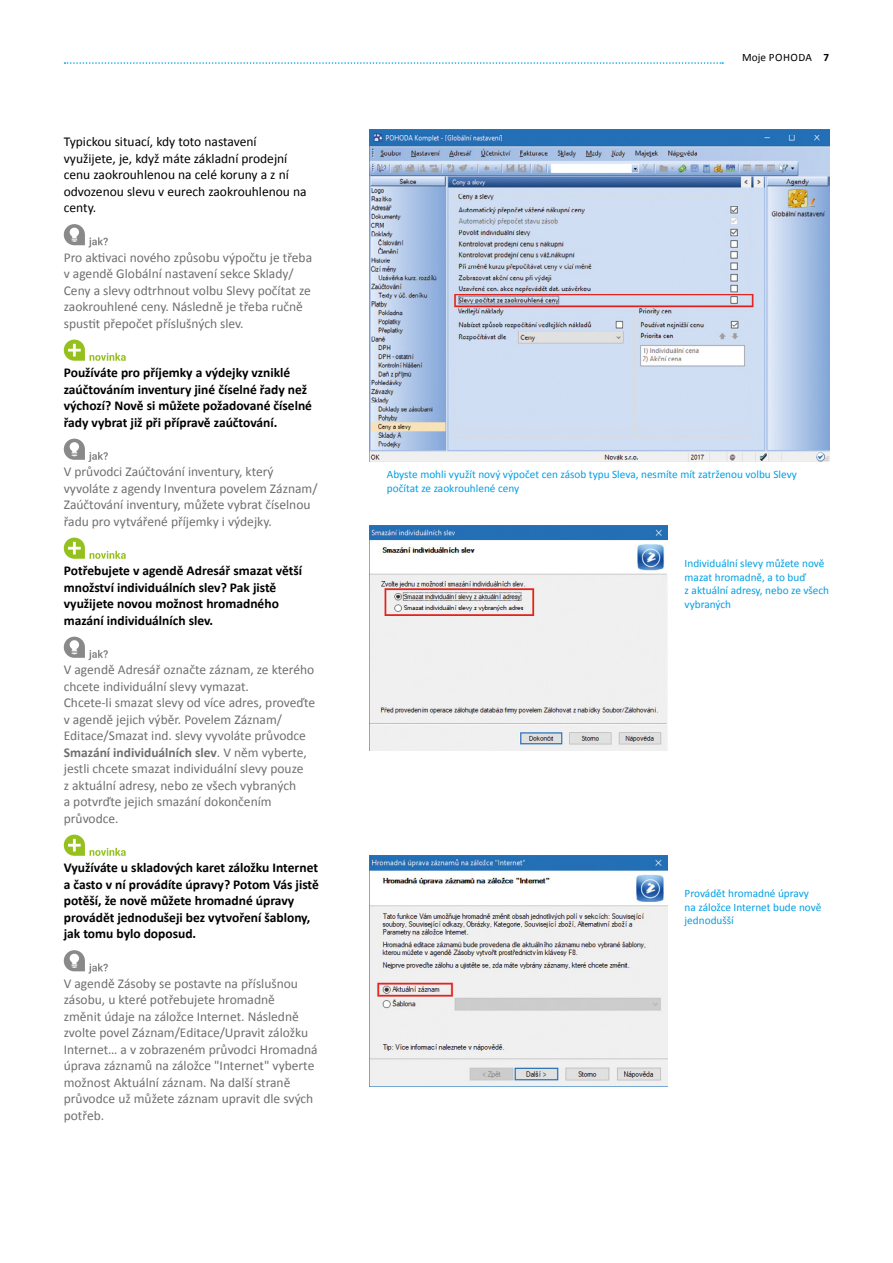
<style>
.page{position:relative;width:893px;height:1263px;background:#fff}
.page>*{position:absolute;margin:0;border:0;box-sizing:border-box;transform-origin:0 0}
.t1{font:13.5px/16.5px "Calibri";color:#706f6f}
.t2{font:700 13.5px/16.5px "Calibri";color:#000}
.t3{font:13.5px/16.5px "Calibri";color:#000}
.t4{font:11.25px/13.5px "Calibri";color:#009fe3}
.t5{font:11.25px "Calibri";letter-spacing:.03em;color:#000}
.s1{font-weight:700}
</style>
<div class="page">
<svg style="left:65px;top:62px;width:658px;height:2px"></svg>
<svg style="left:64px;top:224px;width:44px;height:23px"></svg>
<svg style="left:64px;top:340px;width:62px;height:21px"></svg>
<svg style="left:64px;top:439px;width:44px;height:23px"></svg>
<svg style="left:64px;top:538px;width:62px;height:21px"></svg>
<svg style="left:64px;top:637px;width:44px;height:23px"></svg>
<svg style="left:64px;top:835px;width:62px;height:21px"></svg>
<svg style="left:64px;top:950px;width:44px;height:23px"></svg>
<img style="left:370px;top:130px;width:459px;height:331px">
<img style="left:370px;top:526px;width:298px;height:224px">
<img style="left:370px;top:856px;width:298px;height:231px">
<p class="t3" style="left:64px;top:134px;width:244px">Typickou situací, kdy toto nastavení využijete, je, když máte základní prodejní cenu zaokrouhlenou na celé koruny a z ní odvozenou slevu v eurech zaokrouhlenou na centy.</p>
<p class="t1" style="left:64px;top:249px;width:250px">Pro aktivaci nového způsobu výpočtu je třeba v agendě Globální nastavení sekce Sklady/ Ceny a slevy odtrhnout volbu Slevy počítat ze zaokrouhlené ceny. Následně je třeba ručně spustit přepočet příslušných slev.</p>
<p class="t2" style="left:64px;top:365px;width:250px">Používáte pro příjemky a výdejky vzniklé zaúčtováním inventury jiné číselné řady než výchozí? Nově si můžete požadované číselné řady vybrat již při přípravě zaúčtování.</p>
<p class="t1" style="left:64px;top:464px;width:255px">V průvodci Zaúčtování inventury, který vyvoláte z agendy Inventura povelem Záznam/ Zaúčtování inventury, můžete vybrat číselnou řadu pro vytvářené příjemky i výdejky.</p>
<p class="t2" style="left:64px;top:563px;width:240px">Potřebujete v agendě Adresář smazat větší množství individuálních slev? Pak jistě využijete novou možnost hromadného mazání individuálních slev.</p>
<p class="t1" style="left:64px;top:662px;width:253px">V agendě Adresář označte záznam, ze kterého chcete individuální slevy vymazat.<br>Chcete-li smazat slevy od více adres, proveďte v agendě jejich výběr. Povelem Záznam/ Editace/Smazat ind. slevy vyvoláte průvodce <span class="s1">Smazání individuálních slev</span>. V něm vyberte, jestli chcete smazat individuální slevy pouze<br>z aktuální adresy, nebo ze všech vybraných<br>a potvrďte jejich smazání dokončením průvodce.</p>
<p class="t2" style="left:64px;top:860px;width:257px">Využíváte u skladových karet záložku Internet a často v ní provádíte úpravy? Potom Vás jistě potěší, že nově můžete hromadné úpravy provádět jednodušeji bez vytvoření šablony, jak tomu bylo doposud.</p>
<p class="t1" style="left:64px;top:975px;width:255px">V agendě Zásoby se postavte na příslušnou zásobu, u které potřebujete hromadně<br>změnit údaje na záložce Internet. Následně zvolte povel Záznam/Editace/Upravit záložku Internet… a v zobrazeném průvodci Hromadná úprava záznamů na záložce "Internet" vyberte možnost Aktuální záznam. Na další straně průvodce už můžete záznam upravit dle svých potřeb.</p>
<p class="t5" style="left:742px;top:50px;width:88px">Moje POHODA <span class="s1">7</span></p>
<p class="t4" style="left:387px;top:468px;width:411px">Abyste mohli využít nový výpočet cen zásob typu Sleva, nesmíte mít zatrženou volbu Slevy počítat ze zaokrouhlené ceny</p>
<p class="t4" style="left:685px;top:557px;width:146px">Individuální slevy můžete nově mazat hromadně, a to buď<br>z aktuální adresy, nebo ze všech vybraných</p>
<p class="t4" style="left:685px;top:887px;width:138px">Provádět hromadné úpravy na záložce Internet bude nově jednodušší</p>
</div>
